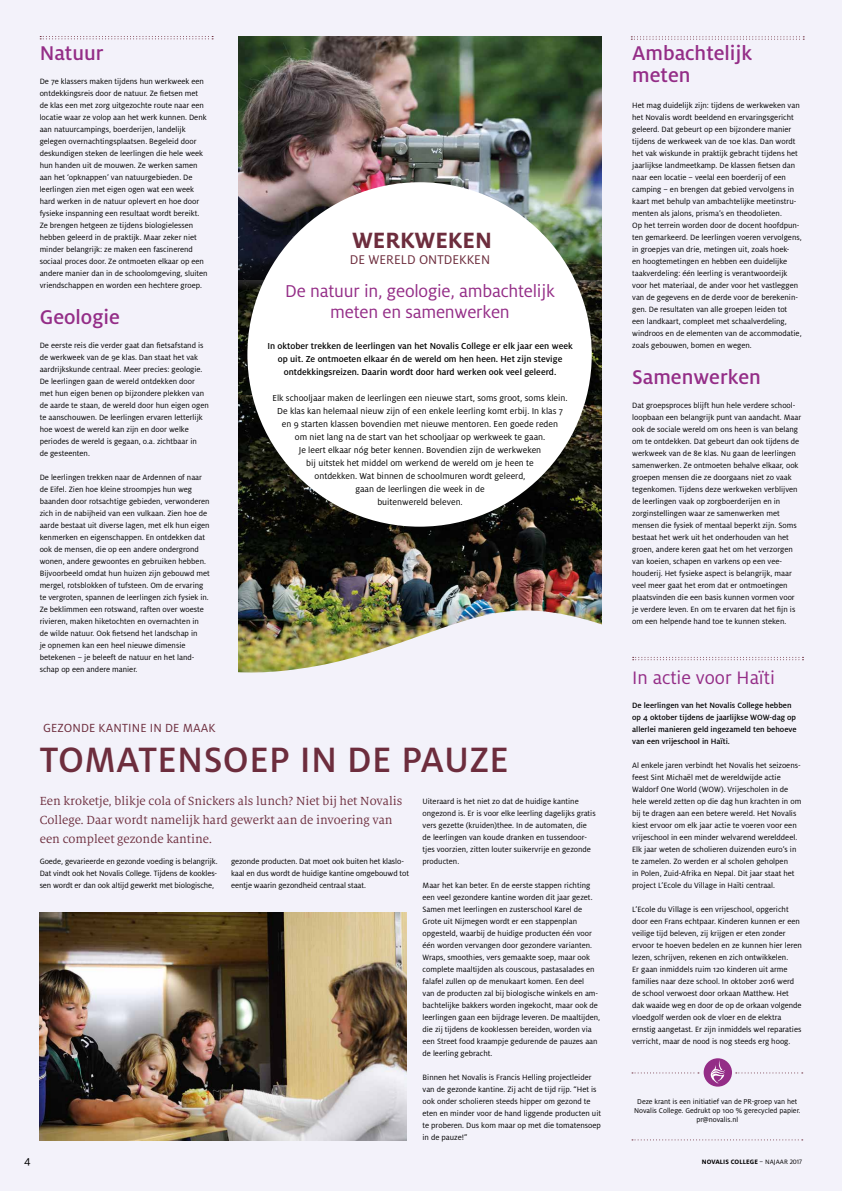
<style>
.page{position:relative;width:842px;height:1191px;background:#f3f2fa}
.page>*{position:absolute;margin:0;border:0;box-sizing:border-box;transform-origin:0 0}
.t1{font:500 39px "Milo OT";letter-spacing:.01em;color:#6d2d3d}
.t2{font:700 24.5px "Milo OT";color:#6d2d3d}
.t3{font:500 22px/22px "Milo OT";color:#942d87}
.t4{font:20px "Milo OT";color:#942d87}
.t5{font:19px/21px "Milo OT";letter-spacing:-.01em;color:#942d87;text-align:center}
.t6{font:14px "Milo OT";color:#6d2d3d}
.t7{font:13px/19px "Milo Serif OT";color:#6d2d3d}
.t8{font:13px "Milo OT";letter-spacing:.01em;color:#6d2d3d}
.t9{font:12px "Milo OT";color:#000}
.t10{font:9.6px/13px "Milo OT";color:#000;text-align:center}
.t11{font:500 9.6px/13px "Milo OT";color:#000;text-align:center}
.t12{font:8.5px/12px "Milo OT";color:#000}
.t13{font:500 8.5px/12px "Milo OT";color:#000}
.t14{font:7.8px/9px "Milo OT";color:#000;text-align:center}
.t15{font:700 7px "Milo OT";letter-spacing:.01em;color:#000}
.s1{font-weight:400}
</style>
<div class="page">
<img style="left:238px;top:36px;width:364px;height:186px">
<img style="left:238px;top:394px;width:364px;height:211px">
<img style="left:238px;top:222px;width:364px;height:172px">
<div style="left:247px;top:182px;width:345px;height:344px;background:#fff;border-radius:50%"></div>
<img style="left:238px;top:605px;width:364px;height:68px">
<svg style="left:40px;top:36px;width:173px;height:3px"></svg>
<svg style="left:631px;top:36px;width:173px;height:4px"></svg>
<svg style="left:632px;top:1072px;width:67px;height:1px"></svg>
<svg style="left:736px;top:1072px;width:67px;height:1px"></svg>
<svg style="left:632px;top:1139px;width:171px;height:1px"></svg>
<svg style="left:633px;top:657px;width:170px;height:3px"></svg>
<img style="left:40px;top:912px;width:367px;height:228px">
<div style="left:704px;top:1058px;width:28px;height:28px;background:#942d87;border-radius:50%"></div>
<svg style="left:711px;top:1060px;width:14px;height:23px"></svg>
<h3 class="t3" style="left:40px;top:42px;width:65px">Natuur</h3>
<p class="t12" style="left:40px;top:75px;width:169px">De 7e klassers maken tijdens hun werkweek een ontdekkingsreis door de natuur. Ze fietsen met de klas een met zorg uitgezochte route naar een locatie waar ze volop aan het werk kunnen. Denk aan natuurcampings, boerderijen, landelijk gelegen overnachtingsplaatsen. Begeleid door deskundigen steken de leerlingen die hele week hun handen uit de mouwen. Ze werken samen aan het ‘opknappen’ van natuurgebieden. De leerlingen zien met eigen ogen wat een week hard werken in de natuur oplevert en hoe door fysieke inspanning een resultaat wordt bereikt.<br>Ze brengen hetgeen ze tijdens biologielessen hebben geleerd in de praktijk. Maar zeker niet minder belangrijk: ze maken een fascinerend sociaal proces door. Ze ontmoeten elkaar op een andere manier dan in de schoolomgeving, sluiten vriendschappen en worden een hechtere groep.</p>
<h3 class="t3" style="left:40px;top:306px;width:82px">Geologie</h3>
<p class="t12" style="left:40px;top:339px;width:171px">De eerste reis die verder gaat dan fietsafstand is de werkweek van de 9e klas. Dan staat het vak aardrijkskunde centraal. Meer precies: geologie.<br>De leerlingen gaan de wereld ontdekken door met hun eigen benen op bijzondere plekken van de aarde te staan, de wereld door hun eigen ogen te aanschouwen. De leerlingen ervaren letterlijk hoe woest de wereld kan zijn en door welke periodes de wereld is gegaan, o.a. zichtbaar in<br>de gesteenten.</p>
<p class="t12" style="left:40px;top:471px;width:172px">De leerlingen trekken naar de Ardennen of naar de Eifel. Zien hoe kleine stroompjes hun weg baanden door rotsachtige gebieden, verwonderen zich in de nabijheid van een vulkaan. Zien hoe de aarde bestaat uit diverse lagen, met elk hun eigen kenmerken en eigenschappen. En ontdekken dat ook de mensen, die op een andere ondergrond wonen, andere gewoontes en gebruiken hebben.<br>Bijvoorbeeld omdat hun huizen zijn gebouwd met mergel, rotsblokken of tufsteen. Om de ervaring te vergroten, spannen de leerlingen zich fysiek in.<br>Ze beklimmen een rotswand, raften over woeste rivieren, maken hiketochten en overnachten in<br>de wilde natuur. Ook fietsend het landschap in<br>je opnemen kan een heel nieuwe dimensie betekenen – je beleeft de natuur en het land&shy;schap op een andere manier.</p>
<h2 class="t2" style="left:352px;top:226px;width:141px">WERKWEKEN</h2>
<h3 class="t6" style="left:350px;top:252px;width:142px">DE WERELD ONTDEKKEN</h3>
<h3 class="t5" style="left:285px;top:280px;width:271px">De natuur in, geologie, ambachtelijk meten en samenwerken</h3>
<p class="t11" style="left:267px;top:340px;width:307px">In oktober trekken de leerlingen van het Novalis College er elk jaar een week op uit. Ze ontmoeten elkaar én de wereld om hen heen. Het zijn stevige ontdekkingsreizen. Daarin wordt door hard werken ook veel geleerd.</p>
<p class="t10" style="left:272px;top:392px;width:297px">Elk schooljaar maken de leerlingen een nieuwe start, soms groot, soms klein.<br>De klas kan helemaal nieuw zijn of een enkele leerling komt erbij. In klas 7 en 9 starten klassen bovendien met nieuwe mentoren. Een goede reden<br>om niet lang na de start van het schooljaar op werkweek te gaan.<br>Je leert elkaar nóg beter kennen. Bovendien zijn de werkweken<br>bij uitstek het middel om werkend de wereld om je heen te<br>ontdekken. Wat binnen de schoolmuren wordt geleerd,<br>gaan de leerlingen die week in de<br>buitenwereld beleven.</p>
<h3 class="t9" style="left:24px;top:1154px;width:8px">4</h3>
<h3 class="t8" style="left:43px;top:721px;width:174px">GEZONDE KANTINE IN DE MAAK</h3>
<h1 class="t1" style="left:40px;top:738px;width:470px">TOMATENSOEP IN DE PAUZE</h1>
<h3 class="t7" style="left:40px;top:791px;width:364px">Een kroketje, blikje cola of Snickers als lunch? Niet bij het Novalis<br>College. Daar wordt namelijk hard gewerkt aan de invoering van een compleet gezonde kantine.</h3>
<p class="t12" style="left:422px;top:795px;width:175px">Uiteraard is het niet zo dat de huidige kantine ongezond is. Er is voor elke leerling dagelijks gratis vers gezette (kruiden)thee. In de automaten, die de leerlingen van koude dranken en tussendoor&shy;tjes voorzien, zitten louter suikervrije en gezonde producten.</p>
<p class="t12" style="left:422px;top:879px;width:179px">Maar het kan beter. En de eerste stappen richting een veel gezondere kantine worden dit jaar gezet.<br>Samen met leerlingen en zusterschool Karel de Grote uit Nijmegen wordt er een stappenplan opgesteld, waarbij de huidige producten één voor één worden vervangen door gezondere varianten.<br>Wraps, smoothies, vers gemaakte soep, maar ook complete maaltijden als couscous, pastasalades en falafel zullen op de menukaart komen. Een deel<br>van de producten zal bij biologische winkels en am&shy;bachtelijke bakkers worden ingekocht, maar ook de leerlingen gaan een bijdrage leveren. De maaltijden, die zij tijdens de kooklessen bereiden, worden via een Street food kraampje gedurende de pauzes aan de leerling gebracht.</p>
<p class="t12" style="left:422px;top:1071px;width:180px">Binnen het Novalis is Francis Helling projectleider van de gezonde kantine. Zij acht de tijd rijp. “Het is ook onder scholieren steeds hipper om gezond te eten en minder voor de hand liggende producten uit te proberen. Dus kom maar op met die tomatensoep in de pauze!”</p>
<p class="t12" style="left:40px;top:855px;width:180px;text-align:justify">Goede, gevarieerde en gezonde voeding is belangrijk.<br>Dat vindt ook het Novalis College. Tijdens de kookles&shy;sen wordt er dan ook altijd gewerkt met biologische,</p>
<p class="t12" style="left:231px;top:855px;width:179px">gezonde producten. Dat moet ook buiten het klaslo&shy;kaal en dus wordt de huidige kantine omgebouwd tot eentje waarin gezondheid centraal staat.</p>
<h3 class="t3" style="left:632px;top:42px;width:122px">Ambachtelijk meten</h3>
<p class="t12" style="left:632px;top:99px;width:171px">Het mag duidelijk zijn: tijdens de werkweken van het Novalis wordt beeldend en ervaringsgericht geleerd. Dat gebeurt op een bijzondere manier tijdens de werkweek van de 10e klas. Dan wordt het vak wiskunde in praktijk gebracht tijdens het jaarlijkse landmeetkamp. De klassen fietsen dan naar een locatie – veelal een boerderij of een camping – en brengen dat gebied vervolgens in kaart met behulp van ambachtelijke meetinstru&shy;menten als jalons, prisma’s en theodolieten.<br>Op het terrein worden door de docent hoofdpun&shy;ten gemarkeerd. De leerlingen voeren vervolgens, in groepjes van drie, metingen uit, zoals hoek-<br>en hoogtemetingen en hebben een duidelijke taakverdeling: één leerling is verantwoordeijk voor het materiaal, de ander voor het vastleggen van de gegevens en de derde voor de berekenin&shy;gen. De resultaten van alle groepen leiden tot een landkaart, compleet met schaalverdeling, windroos en de elementen van de accommodatie, zoals gebouwen, bomen en wegen.</p>
<h3 class="t3" style="left:632px;top:366px;width:130px">Samenwerken</h3>
<p class="t12" style="left:632px;top:399px;width:171px">Dat groepsproces blijft hun hele verdere school&shy;loopbaan een belangrijk punt van aandacht. Maar ook de sociale wereld om ons heen is van belang om te ontdekken. Dat gebeurt dan ook tijdens de werkweek van de 8e klas. Nu gaan de leerlingen samenwerken. Ze ontmoeten behalve elkaar, ook groepen mensen die ze doorgaans niet zo vaak tegenkomen. Tijdens deze werkweken verblijven de leerlingen vaak op zorgboerderijen en in zorginstellingen waar ze samenwerken met mensen die fysiek of mentaal beperkt zijn. Soms bestaat het werk uit het onderhouden van het groen, andere keren gaat het om het verzorgen van koeien, schapen en varkens op een vee&shy;houderij. Het fysieke aspect is belangrijk, maar veel meer gaat het erom dat er ontmoetingen plaatsvinden die een basis kunnen vormen voor je verdere leven. En om te ervaren dat het fijn is om een helpende hand toe te kunnen steken.</p>
<h3 class="t4" style="left:632px;top:667px;width:144px">In actie voor Haïti</h3>
<p class="t13" style="left:632px;top:699px;width:166px">De leerlingen van het Novalis College hebben op 4 oktober tijdens de jaarlijkse WOW-dag op allerlei manieren geld ingezameld ten behoeve van een vrijeschool in Haïti.</p>
<p class="t12" style="left:632px;top:759px;width:171px">Al enkele jaren verbindt het Novalis het seizoens&shy;feest Sint Michaël met de wereldwijde actie Waldorf One World (WOW). Vrijescholen in de hele wereld zetten op die dag hun krachten in om bij te dragen aan een betere wereld. Het Novalis kiest ervoor om elk jaar actie te voeren voor een vrijeschool in een minder welvarend werelddeel.<br>Elk jaar weten de scholieren duizenden euro’s in te zamelen. Zo werden er al scholen geholpen<br>in Polen, Zuid-Afrika en Nepal. Dit jaar staat het project L’Ecole du Village in Haïti centraal.</p>
<p class="t12" style="left:632px;top:903px;width:171px">L’Ecole du Village is een vrijeschool, opgericht door een Frans echtpaar. Kinderen kunnen er een veilige tijd beleven, zij krijgen er eten zonder ervoor te hoeven bedelen en ze kunnen hier leren lezen, schrijven, rekenen en zich ontwikkelen.<br>Er gaan inmiddels ruim 120 kinderen uit arme families naar deze school. In oktober 2016 werd de school verwoest door orkaan Matthew. Het dak waaide weg en door de op de orkaan volgende vloedgolf werden ook de vloer en de elektra ernstig aangetast. Er zijn inmiddels wel reparaties verricht, maar de nood is nog steeds erg hoog.</p>
<p class="t14" style="left:634px;top:1096px;width:168px">Deze krant is een initiatief van de PR-groep van het<br>Novalis College. Gedrukt op 100 % gerecycled papier. pr@novalis.nl</p>
<p class="t15" style="left:702px;top:1158px;width:102px">NOVALIS COLLEGE <span class="s1">– NAJAAR 2017</span></p>
</div>
